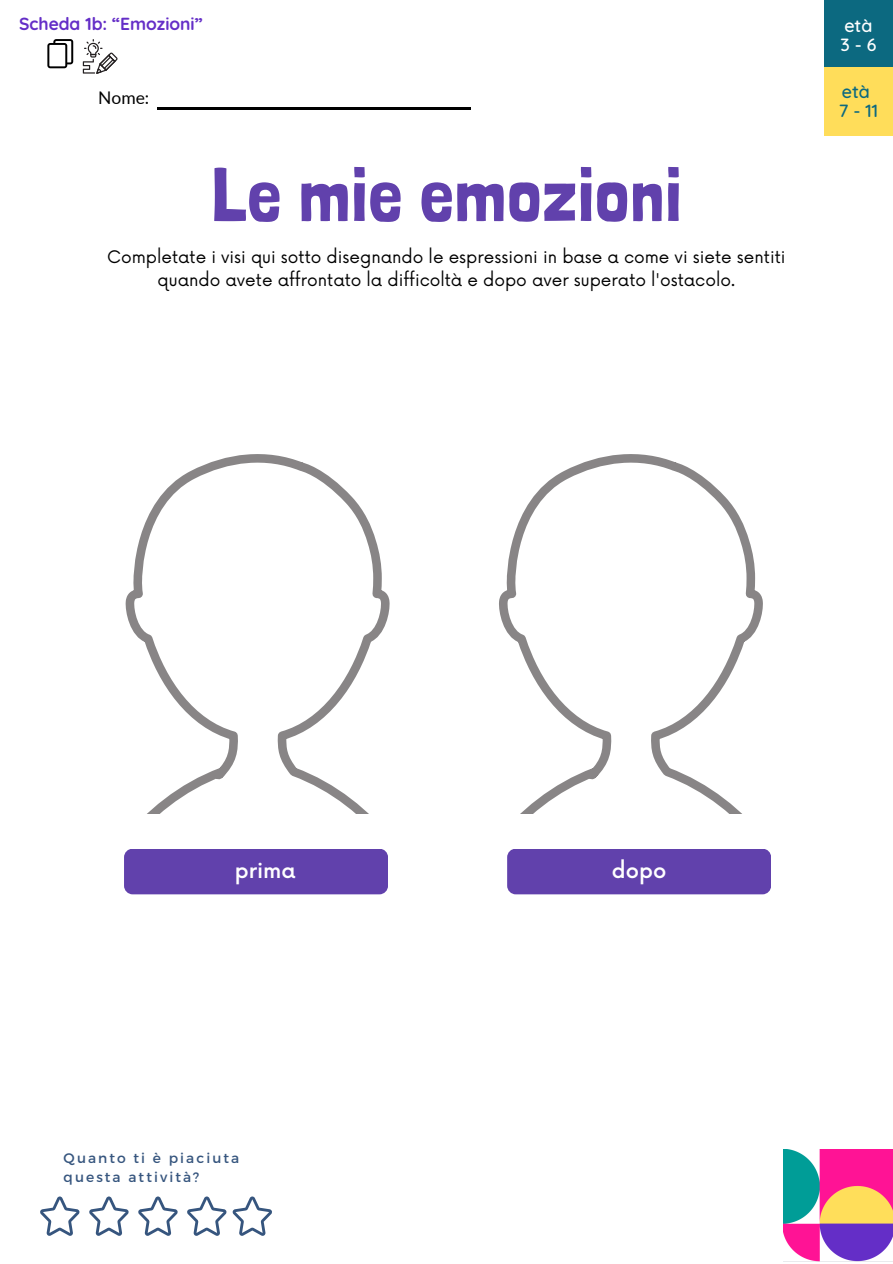
<style>
.page{position:relative;width:893px;height:1264px;background:#fff}
.page>*{position:absolute;margin:0;border:0;box-sizing:border-box;transform-origin:0 0}
.t1{font:75px "Londrina Solid";letter-spacing:.02em;color:#6141ac}
.t2{font:500 21px "Now";color:#fff}
.t3{font:500 18px "Quicksand";color:#0c6980}
.t4{font:500 18px "Quicksand";color:#fff}
.t5{font:700 17.4px "Quicksand";color:#642ec7}
.t6{font:17.4px "Lato";color:#000}
.t7{font:16.8px/23.5px "Now";color:#000;text-align:center}
.t8{font:13.8px/19px "Montserrat";letter-spacing:.15em;color:#36557e}
</style>
<div class="page">
<hr style="left:157px;top:107px;width:314px;height:2px;background:#000">
<svg style="left:125px;top:454px;width:265px;height:359px"></svg>
<div style="left:124px;top:848px;width:263px;height:46px;background:#6141ac;border-radius:9px"></div>
<svg style="left:499px;top:454px;width:264px;height:359px"></svg>
<div style="left:507px;top:848px;width:263px;height:46px;background:#6141ac;border-radius:9px"></div>
<div style="left:824px;top:0;width:68px;height:68px;background:#0c6980"></div>
<svg style="left:47px;top:39px;width:26px;height:29px"></svg>
<svg style="left:83px;top:39px;width:34px;height:35px"></svg>
<div style="left:824px;top:67px;width:68px;height:68px;background:#ffdd5a"></div>
<svg style="left:40px;top:1196px;width:39px;height:39px"></svg>
<svg style="left:89px;top:1196px;width:40px;height:39px"></svg>
<svg style="left:138px;top:1196px;width:40px;height:39px"></svg>
<svg style="left:187px;top:1196px;width:39px;height:39px"></svg>
<svg style="left:233px;top:1196px;width:39px;height:39px"></svg>
<img style="left:783px;top:1149px;width:109px;height:112px">
<p class="t5" style="left:19px;top:12px;width:185px">Scheda 1b: “Emozioni”</p>
<p class="t4" style="left:844px;top:14px;width:30px">età</p>
<p class="t4" style="left:840px;top:33px;width:38px">3-6</p>
<p class="t3" style="left:841px;top:80px;width:30px">età</p>
<p class="t3" style="left:838px;top:99px;width:41px">7-11</p>
<p class="t6" style="left:98px;top:87px;width:53px">Nome:</p>
<p class="t1" style="left:211px;top:150px;width:471px">Le mie emozioni</p>
<p class="t7" style="left:107px;top:245px;width:679px">Completate i visi qui sotto disegnando le espressioni in base a come vi siete sentiti quando avete affrontato la difficoltà e dopo aver superato l'ostacolo.</p>
<p class="t2" style="left:235px;top:858px;width:62px">prima</p>
<p class="t8" style="left:63px;top:1148px;width:177px">Quanto ti è piaciuta questa attività?</p>
<p class="t2" style="left:612px;top:858px;width:56px">dopo</p>
</div>
